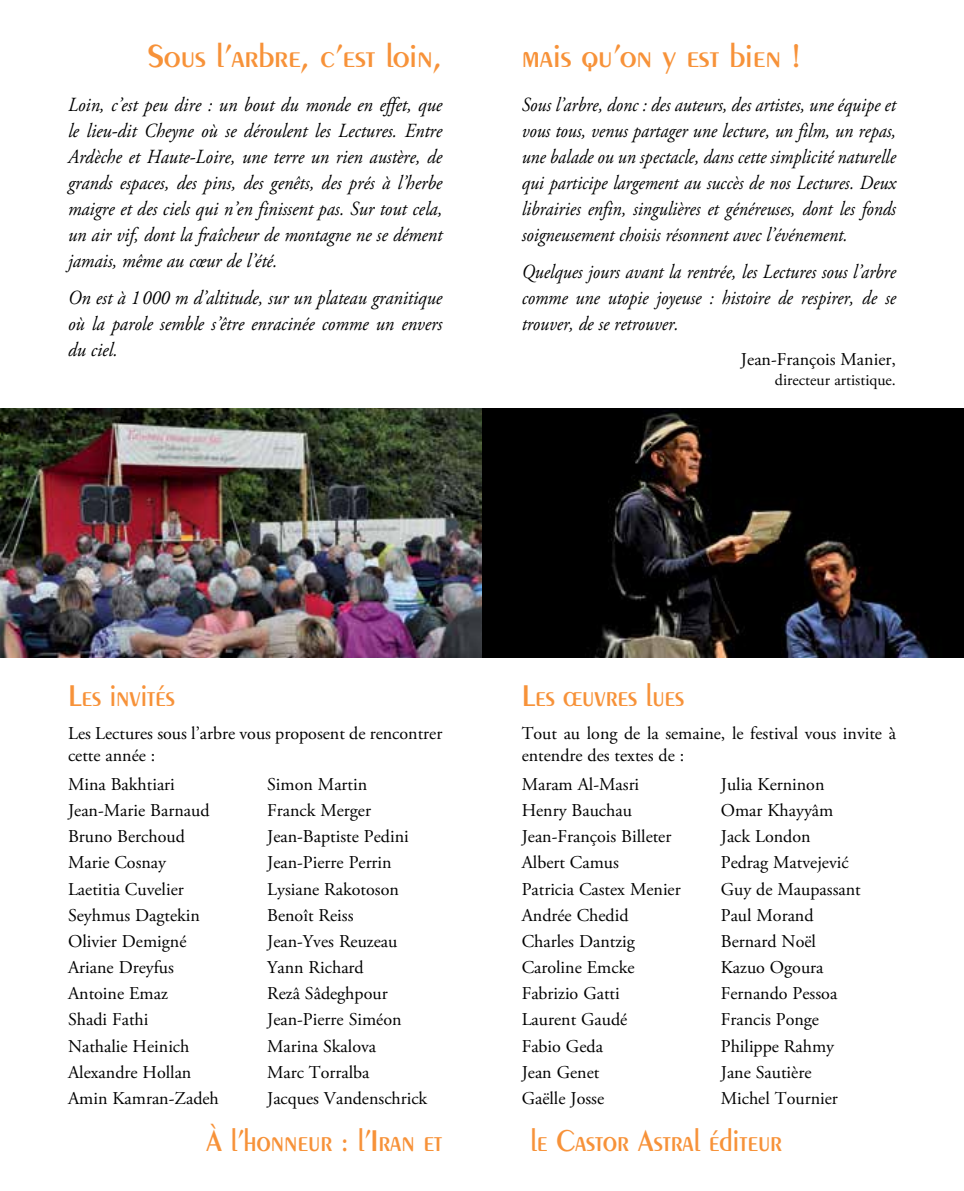
<style>
.page{position:relative;width:964px;height:1191px;background:#fff}
.page>*{position:absolute;margin:0;border:0;box-sizing:border-box;transform-origin:0 0}
.t1{font:600 34px "Peignot";color:#f79239}
.t2{font:600 32px "Peignot";color:#f79239;scale:.9 1}
.t3{font:italic 20px/26px "Adobe Garamond Pro";color:#000;text-align:justify;scale:.9 1}
.t4{font:italic 20px/26px "Adobe Garamond Pro";color:#000;text-align:justify;scale:.92 1}
.t5{font:18px/26.2px "Adobe Garamond Pro";color:#000}
.t6{font:16px "Adobe Garamond Pro";color:#000}
</style>
<div class="page">
<img style="left:0;top:408px;width:482px;height:250px">
<svg style="left:482px;top:408px;width:482px;height:250px;background:#100e0e"></svg>
<h1 class="t1" style="left:147px;top:36px;width:297px">Sous l’arbre, c’est loin,</h1>
<p class="t4" style="left:68px;top:92px;width:408px">Loin, c’est peu dire : un bout du monde en effet, que le lieu-dit Cheyne où se déroulent les Lectures. Entre Ardèche et Haute-Loire, une terre un rien austère, de grands espaces, des pins, des genêts, des prés à l’herbe maigre et des ciels qui n’en finissent pas. Sur tout cela, un air vif, dont la fraîcheur de montagne ne se dément jamais, même au cœur de l’été.</p>
<p class="t4" style="left:68px;top:285px;width:408px">On est à 1 000 m d’altitude, sur un plateau granitique où la parole semble s’être enracinée comme un envers du ciel.</p>
<h1 class="t1" style="left:522px;top:36px;width:281px">mais qu’on y est bien !</h1>
<p class="t3" style="left:522px;top:92px;width:417px">Sous l’arbre, donc : des auteurs, des artistes, une équipe et vous tous, venus partager une lecture, un film, un repas, une balade ou un spectacle, dans cette simplicité naturelle qui participe largement au succès de nos Lectures. Deux librairies enfin, singulières et généreuses, dont les fonds soigneusement choisis résonnent avec l’événement.</p>
<p class="t3" style="left:522px;top:259px;width:417px">Quelques jours avant la rentrée, les Lectures sous l’arbre comme une utopie joyeuse : histoire de respirer, de se trouver, de se retrouver.</p>
<p class="t5" style="left:741px;top:347px;width:156px">Jean-François Manier,</p>
<p class="t6" style="left:775px;top:370px;width:122px">directeur artistique.</p>
<h2 class="t2" style="left:68px;top:677px;width:120px">Les invités</h2>
<p class="t5" style="left:68px;top:723px;width:376px;line-height:21.6px">Les Lectures sous l’arbre vous proposent de rencontrer cette année :</p>
<h2 class="t2" style="left:522px;top:677px;width:182px">Les œuvres lues</h2>
<p class="t5" style="left:522px;top:723px;width:376px;line-height:21.6px">Tout au long de la semaine, le festival vous invite à entendre des textes de :</p>
<p class="t5" style="left:68px;top:772px;width:152px">Mina Bakhtiari<br>Jean-Marie Barnaud<br>Bruno Berchoud<br>Marie Cosnay<br>Laetitia Cuvelier<br>Seyhmus Dagtekin<br>Olivier Demigné<br>Ariane Dreyfus<br>Antoine Emaz<br>Shadi Fathi<br>Nathalie Heinich<br>Alexandre Hollan<br>Amin Kamran-Zadeh</p>
<p class="t5" style="left:267px;top:772px;width:162px">Simon Martin<br>Franck Merger<br>Jean-Baptiste Pedini<br>Jean-Pierre Perrin<br>Lysiane Rakotoson<br>Benoît Reiss<br>Jean-Yves Reuzeau<br>Yann Richard<br>Rezâ Sâdeghpour<br>Jean-Pierre Siméon<br>Marina Skalova<br>Marc Torralba<br>Jacques Vandenschrick</p>
<p class="t5" style="left:522px;top:772px;width:161px">Maram Al-Masri<br>Henry Bauchau<br>Jean-François Billeter<br>Albert Camus<br>Patricia Castex Menier<br>Andrée Chedid<br>Charles Dantzig<br>Caroline Emcke<br>Fabrizio Gatti<br>Laurent Gaudé<br>Fabio Geda<br>Jean Genet<br>Gaëlle Josse</p>
<p class="t5" style="left:721px;top:772px;width:141px">Julia Kerninon<br>Omar Khayyâm<br>Jack London<br>Pedrag Matvejević<br>Guy de Maupassant<br>Paul Morand<br>Bernard Noël<br>Kazuo Ogoura<br>Fernando Pessoa<br>Francis Ponge<br>Philippe Rahmy<br>Jane Sautière<br>Michel Tournier</p>
<h2 class="t2" style="left:206px;top:1121px;width:264px">À l’honneur : l’Iran et</h2>
<h2 class="t2" style="left:530px;top:1121px;width:281px">le Castor Astral éditeur</h2>
</div>
